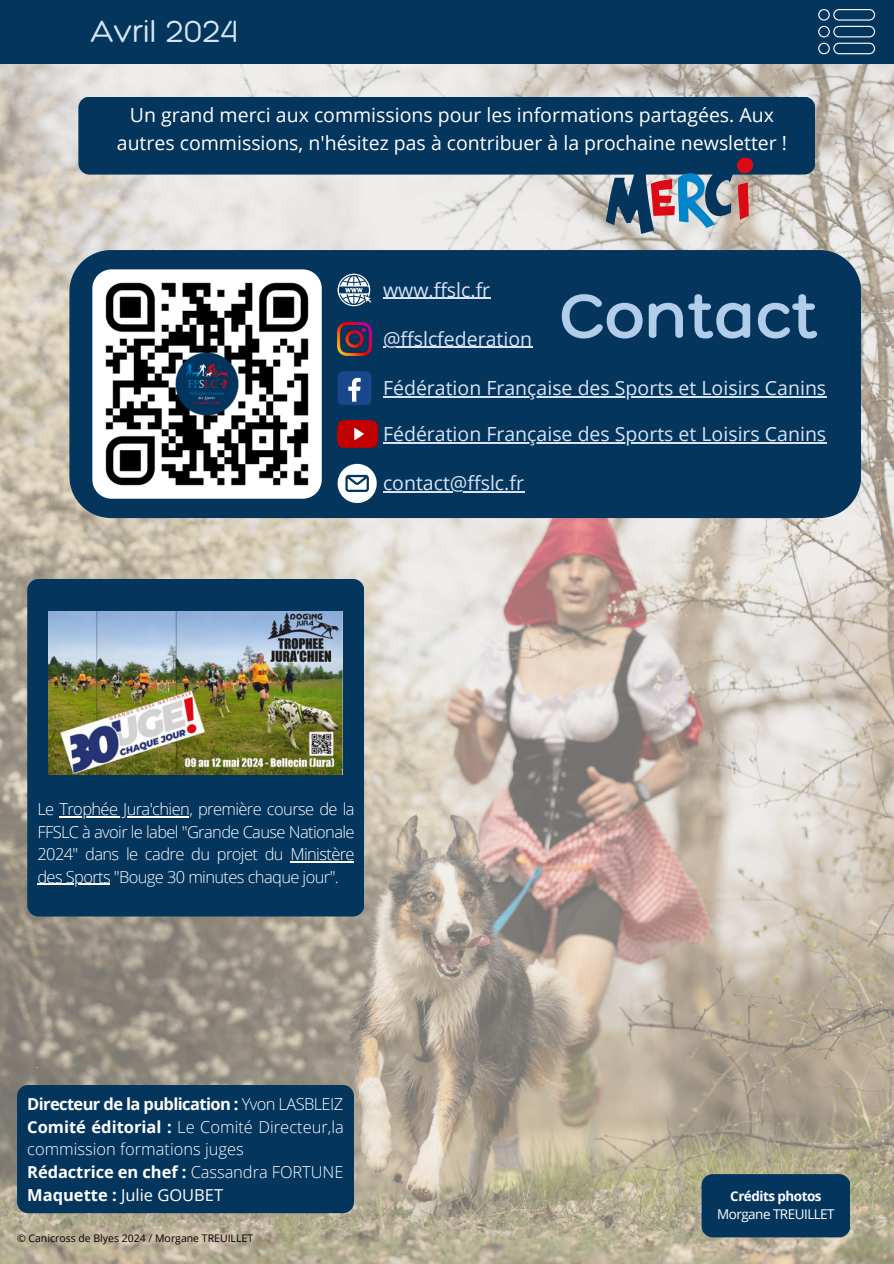
<style>
.page{position:relative;width:894px;height:1264px;background:#fff}
.page>*{position:absolute;margin:0;border:0;box-sizing:border-box;transform-origin:0 0}
.t1{font:300 67.5px "Hero";color:#b1cde9}
.t2{font:300 33px "Hero";color:#d9e5f4}
.t3{font:19.5px "Open Sans";color:#d9e5f4}
.t4{font:19.5px/27px "Open Sans";color:#fff;text-align:center}
.t5{font:300 16.5px/22.6px "Open Sans";color:#fff}
.t6{font:300 16.5px/22.5px "Open Sans";letter-spacing:-.035em;color:#fff}
.t7{font:13.5px/17.9px "Open Sans";letter-spacing:-.035em;color:#fff;text-align:center}
.t8{font:10.5px "Open Sans";color:#000}
.s1{font-weight:700}
.s2{font-weight:400}
</style>
<div class="page">
<img style="left:0;top:63px;width:893px;height:1200px">
<div style="left:0;top:0;width:893px;height:63px;background:#04355d"></div>
<svg style="left:818px;top:43px;width:56px;height:11px"></svg>
<svg style="left:818px;top:9px;width:56px;height:28px"></svg>
<div style="left:69px;top:250px;width:791px;height:268px;background:#04355d"></div>
<img style="left:92px;top:269px;width:230px;height:229px">
<img style="left:337px;top:322px;width:34px;height:34px">
<hr style="left:383px;top:346px;width:149px;height:2px;background:#d9e5f4">
<svg style="left:337px;top:274px;width:34px;height:32px"></svg>
<hr style="left:383px;top:298px;width:107px;height:1px;background:#d9e5f4">
<div style="left:337px;top:371px;width:34px;height:34px;background:#1a4789;border-radius:5px"></div>
<svg style="left:348px;top:378px;width:12px;height:23px"></svg>
<hr style="left:383px;top:396px;width:443px;height:1px;background:#d9e5f4">
<img style="left:337px;top:420px;width:40px;height:27px">
<hr style="left:383px;top:442px;width:443px;height:1px;background:#d9e5f4">
<svg style="left:337px;top:464px;width:39px;height:39px"></svg>
<hr style="left:383px;top:491px;width:141px;height:1px;background:#d9e5f4">
<div style="left:17px;top:1084px;width:337px;height:129px;background:#04355d"></div>
<div style="left:78px;top:97px;width:737px;height:77px;background:#04355d"></div>
<svg style="left:605px;top:157px;width:148px;height:77px;background:#6c758a"></svg>
<div style="left:701px;top:1174px;width:149px;height:63px;background:#04355d;border-radius:11px"></div>
<div style="left:27px;top:579px;width:337px;height:337px;background:#04355d"></div>
<img style="left:49px;top:611px;width:293px;height:163px">
<hr style="left:59px;top:816px;width:130px;height:1px;background:#fff">
<hr style="left:290px;top:861px;width:64px;height:1px;background:#fff">
<hr style="left:37px;top:883px;width:73px;height:1px;background:#fff">
<p class="t2" style="left:91px;top:11px;width:148px">Avril 2024</p>
<h3 class="t4" style="left:117px;top:101px;width:671px">Un grand merci aux commissions pour les informations partagées. Aux autres commissions, n'hésitez pas à contribuer à la prochaine newsletter !</h3>
<h3 class="t3" style="left:383px;top:276px;width:109px">www.ffslc.fr</h3>
<p class="t3" style="left:383px;top:325px;width:151px">@ffslcfederation</p>
<h3 class="t1" style="left:560px;top:274px;width:260px">Contact</h3>
<p class="t3" style="left:383px;top:374px;width:444px">Fédération Française des Sports et Loisirs Canins</p>
<p class="t3" style="left:383px;top:420px;width:444px">Fédération Française des Sports et Loisirs Canins</p>
<p class="t3" style="left:383px;top:469px;width:142px">contact@ffslc.fr</p>
<p class="t6" style="left:37px;top:797px;width:318px">Le Trophée Jura'chien, première course de la</p>
<h3 class="t6" style="left:37px;top:820px;width:318px">FFSLC à avoir le label "Grande Cause Nationale<br>2024" dans le cadre du projet du Ministère</h3>
<p class="t6" style="left:37px;top:865px;width:303px">des Sports "Bouge 30 minutes chaque jour".</p>
<h3 class="t5" style="left:27px;top:1092px;width:318px"><span class="s1">Directeur de la publication :</span> Yvon LASBLEIZ <span class="s1">Comité éditorial :</span> Le Comité Directeur,la commission formations juges<br><span class="s1">Rédactrice en chef :</span> Cassandra FORTUNE <span class="s1">Maquette :</span> <span class="s2">Julie GOUBET</span></h3>
<p class="t8" style="left:17px;top:1230px;width:237px">© Canicross de Blyes 2024 / Morgane TREUILLET</p>
<h1 class="t7" style="left:717px;top:1187px;width:119px"><span class="s1">Crédits photos<br></span>Morgane TREUILLET</h1>
</div>
